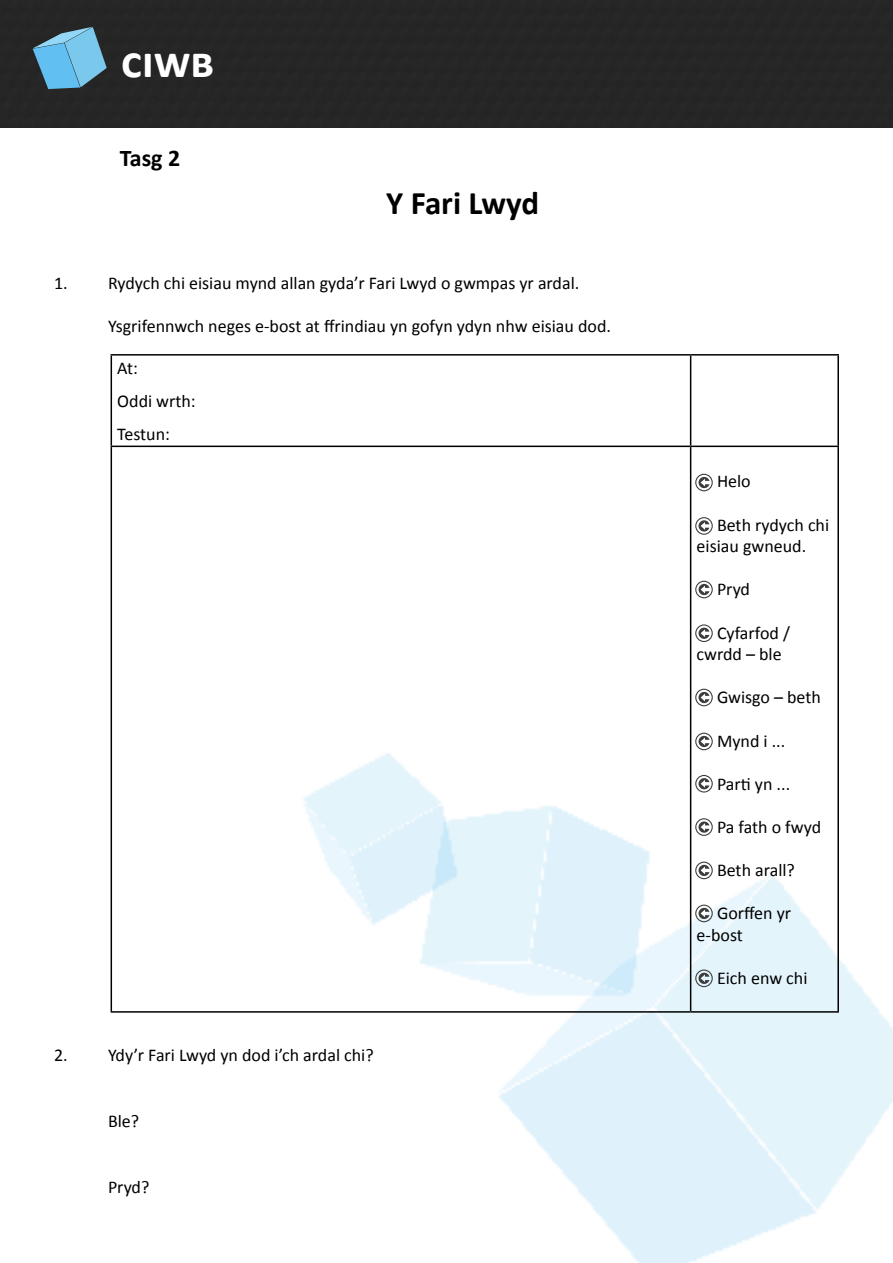
<style>
.page{position:relative;width:893px;height:1263px;background:#fff}
.page>*{position:absolute;margin:0;border:0;box-sizing:border-box;transform-origin:0 0}
.t1{font:700 45px "Calibri";color:#fff}
.t2{font:700 33px "Calibri";letter-spacing:-.005em;color:#000}
.t3{font:700 24px "Calibri";color:#000}
.t4{font:18px/21.6px "Calibri";color:#000}
</style>
<div class="page">
<div style="left:0;top:0;width:893px;height:128px;background:#262626"></div>
<svg style="left:33px;top:27px;width:74px;height:62px;background:#5992af"></svg>
<img style="left:303px;top:743px;width:590px;height:520px">
<hr style="left:111px;top:354px;width:580px;height:2px;background:#000">
<hr style="left:111px;top:356px;width:1px;height:90px;background:#000">
<hr style="left:691px;top:354px;width:148px;height:2px;background:#000">
<hr style="left:690px;top:356px;width:1px;height:90px;background:#000">
<hr style="left:837px;top:356px;width:2px;height:90px;background:#000">
<hr style="left:111px;top:446px;width:580px;height:1px;background:#000">
<hr style="left:111px;top:447px;width:1px;height:564px;background:#000">
<hr style="left:691px;top:446px;width:148px;height:1px;background:#000">
<hr style="left:690px;top:447px;width:1px;height:564px;background:#000">
<hr style="left:837px;top:447px;width:2px;height:564px;background:#000">
<hr style="left:111px;top:1011px;width:580px;height:2px;background:#000">
<hr style="left:691px;top:1011px;width:148px;height:2px;background:#000">
<svg style="left:695px;top:474px;width:18px;height:17px"></svg>
<svg style="left:695px;top:517px;width:18px;height:18px"></svg>
<svg style="left:695px;top:581px;width:18px;height:17px"></svg>
<svg style="left:695px;top:624px;width:18px;height:18px"></svg>
<svg style="left:695px;top:689px;width:18px;height:17px"></svg>
<svg style="left:695px;top:733px;width:18px;height:17px"></svg>
<svg style="left:695px;top:775px;width:18px;height:17px"></svg>
<svg style="left:695px;top:818px;width:18px;height:18px"></svg>
<svg style="left:695px;top:862px;width:18px;height:17px"></svg>
<svg style="left:695px;top:905px;width:18px;height:17px"></svg>
<svg style="left:695px;top:969px;width:18px;height:18px"></svg>
<h1 class="t1" style="left:121px;top:34px;width:95px">ciwb</h1>
<h3 class="t3" style="left:120px;top:142px;width:62px">Tasg 2</h3>
<h2 class="t2" style="left:386px;top:182px;width:155px">Y Fari Lwyd</h2>
<p class="t4" style="left:54px;top:272px;width:527px">1. Rydych chi eisiau mynd allan gyda’r Fari Lwyd o gwmpas yr ardal.</p>
<p class="t4" style="left:108px;top:315px;width:504px">Ysgrifennwch neges e-bost at ffrindiau yn gofyn ydyn nhw eisiau dod.</p>
<p class="t4" style="left:117px;top:352px;width:80px;line-height:33px">At:<br>Oddi wrth:<br>Testun:</p>
<p class="t4" style="left:54px;top:1044px;width:321px">2. Ydy’r Fari Lwyd yn dod i’ch ardal chi?</p>
<p class="t4" style="left:108px;top:1110px;width:33px">Ble?</p>
<p class="t4" style="left:108px;top:1176px;width:43px">Pryd?</p>
<p class="t4" style="left:717px;top:471px;width:35px">Helo</p>
<p class="t4" style="left:697px;top:514px;width:134px;text-indent:20px">Beth rydych chi eisiau gwneud.</p>
<p class="t4" style="left:717px;top:579px;width:35px">Pryd</p>
<p class="t4" style="left:697px;top:622px;width:95px;text-indent:20px">Cyfarfod / cwrdd – ble</p>
<p class="t4" style="left:717px;top:687px;width:105px">Gwisgo – beth</p>
<p class="t4" style="left:717px;top:730px;width:70px">Mynd i ...</p>
<p class="t4" style="left:717px;top:773px;width:75px">Parti yn ...</p>
<p class="t4" style="left:717px;top:816px;width:106px">Pa fath o fwyd</p>
<p class="t4" style="left:717px;top:859px;width:79px">Beth arall?</p>
<p class="t4" style="left:697px;top:903px;width:96px;text-indent:20px">Gorffen yr e-bost</p>
<p class="t4" style="left:717px;top:967px;width:92px">Eich enw chi</p>
</div>
